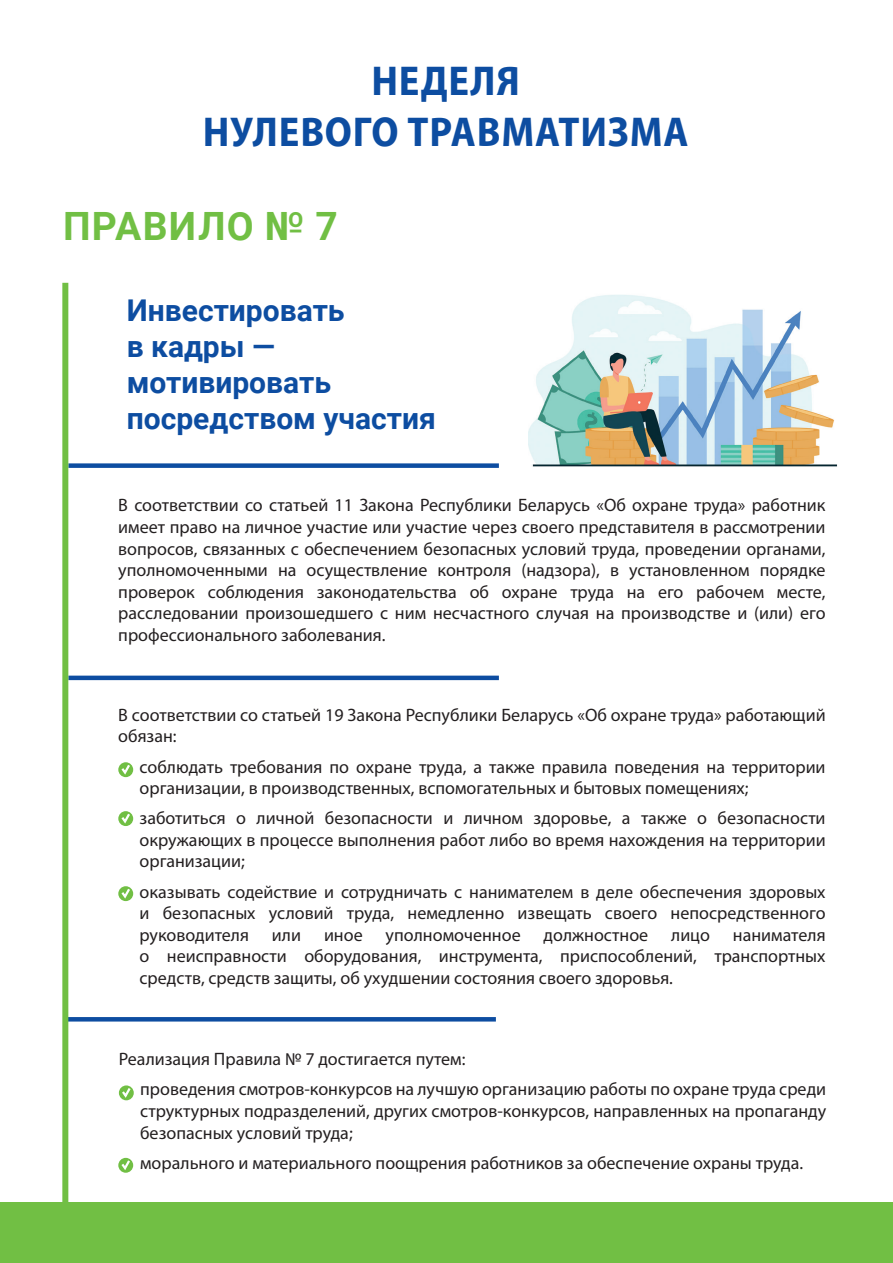
<style>
.page{position:relative;width:893px;height:1263px;background:#fff}
.page>*{position:absolute;margin:0;border:0;box-sizing:border-box;transform-origin:0 0}
.t1{font:700 semi-condensed 42px/50.4px "Myriad Pro";letter-spacing:.02em;color:#0d4da1;text-align:center}
.t2{font:700 39px "Roboto";letter-spacing:.035em;color:#71bf44}
.t3{font:700 30px/36px "Roboto";color:#0d4da1}
.текст_1{font:18px/21.6px "Myriad Pro";color:#231f20;text-align:justify}
</style>
<div class="page">
<img style="left:528px;top:295px;width:310px;height:172px">
<div style="left:0;top:1202px;width:893px;height:61px;background:#71bf44"></div>
<div style="left:68px;top:463px;width:431px;height:5px;background:#0d4da1"></div>
<hr style="left:68px;top:676px;width:431px;height:4px;background:#0d4da1">
<svg style="left:68px;top:1017px;width:428px;height:4px;fill:#0d4da1"></svg>
<div style="left:62px;top:283px;width:6px;height:927px;background:#71bf44"></div>
<svg style="left:119px;top:762px;width:13px;height:15px"></svg>
<svg style="left:119px;top:886px;width:13px;height:15px"></svg>
<svg style="left:119px;top:811px;width:13px;height:15px"></svg>
<svg style="left:120px;top:1085px;width:13px;height:15px"></svg>
<svg style="left:118px;top:1158px;width:15px;height:15px"></svg>
<svg style="left:119px;top:1158px;width:13px;height:14px"></svg>
<p class="t1" style="left:203px;top:57px;width:487px">НЕДЕЛЯ<br>НУЛЕВОГО ТРАВМАТИЗМА</p>
<p class="t2" style="left:63px;top:199px;width:276px">ПРАВИЛО № 7</p>
<p class="t3" style="left:127px;top:291px;width:311px">Инвестировать<br>в кадры — мотивировать посредством участия</p>
<p class="текст_1" style="left:118px;top:494px;width:709px">В соответствии со статьей 11 Закона Республики Беларусь «Об охране труда» работник имеет право на личное участие или участие через своего представителя в рассмотрении вопросов, связанных с обеспечением безопасных условий труда, проведении органами, уполномоченными на осуществление контроля (надзора), в установленном порядке проверок соблюдения законодательства об охране труда на его рабочем месте, расследовании произошедшего с ним несчастного случая на производстве и (или) его профессионального заболевания.</p>
<p class="текст_1" style="left:118px;top:704px;width:709px">В соответствии со статьей 19 Закона Республики Беларусь «Об охране труда» работающий обязан:</p>
<p class="текст_1" style="left:140px;top:755px;width:687px">соблюдать требования по охране труда, а также правила поведения на территории организации, в производственных, вспомогательных и бытовых помещениях;</p>
<p class="текст_1" style="left:140px;top:807px;width:688px">заботиться о личной безопасности и личном здоровье, а также о безопасности окружающих в процессе выполнения работ либо во время нахождения на территории организации;</p>
<p class="текст_1" style="left:140px;top:880px;width:688px">оказывать содействие и сотрудничать с нанимателем в деле обеспечения здоровых и безопасных условий труда, немедленно извещать своего непосредственного руководителя</p>
<p class="текст_1" style="left:140px;top:924px;width:687px;text-indent:593px">нанимателя о неисправности оборудования, инструмента, приспособлений, транспортных средств, средств защиты, об ухудшении состояния своего здоровья.</p>
<p class="текст_1" style="left:272px;top:924px;width:31px">или</p>
<p class="текст_1" style="left:324px;top:924px;width:40px">иное</p>
<p class="текст_1" style="left:386px;top:924px;width:137px">уполномоченное</p>
<p class="текст_1" style="left:544px;top:924px;width:106px">должностное</p>
<p class="текст_1" style="left:671px;top:924px;width:40px">лицо</p>
<p class="текст_1" style="left:119px;top:1048px;width:348px">Реализация Правила № 7 достигается путем:</p>
<p class="текст_1" style="left:140px;top:1078px;width:687px">проведения смотров-конкурсов на лучшую организацию работы по охране труда среди структурных подразделений, других смотров-конкурсов, направленных на пропаганду безопасных условий труда;</p>
<p class="текст_1" style="left:140px;top:1151px;width:664px">морального и материального поощрения работников за обеспечение охраны труда.</p>
</div>
